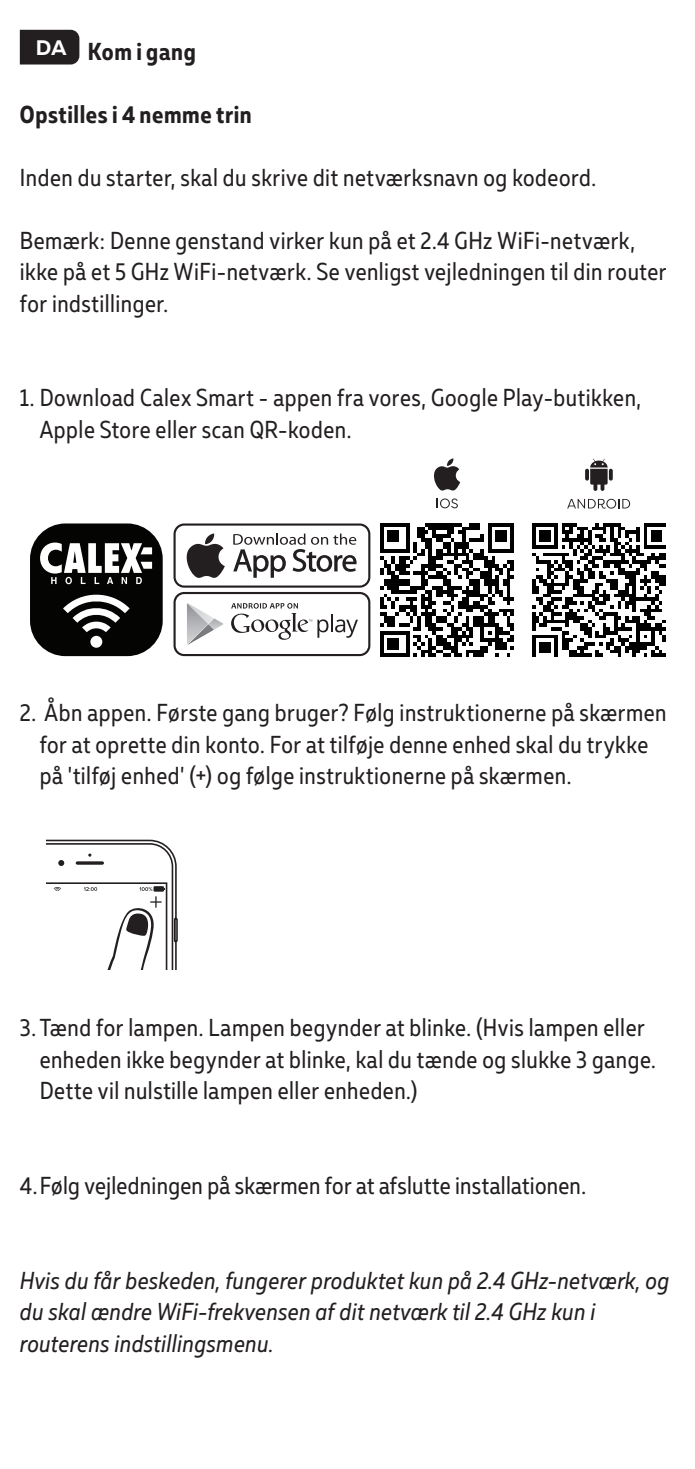
<style>
.page{position:relative;width:695px;height:1469px;background:#fff}
.page>*{position:absolute;margin:0;border:0;box-sizing:border-box;transform-origin:0 0}
.t1{font:24.5px/31.5px "Muller Narrow";letter-spacing:.02em;color:#231f20}
.t2{font:italic 24.5px/31.5px "Muller Narrow";letter-spacing:.02em;color:#231f20}
.t3{font:700 24.5px "Muller Narrow";letter-spacing:.025em;color:#231f20}
</style>
<div class="page">
<div style="left:20px;top:30px;width:59px;height:34px;background:#231f20"></div>
<svg style="left:47px;top:839px;width:131px;height:130px"></svg>
<svg style="left:173px;top:523px;width:197px;height:64px"></svg>
<div style="left:176px;top:525px;width:192px;height:60px;background:#fff;border-radius:9px"></div>
<svg style="left:186px;top:533px;width:39px;height:45px"></svg>
<svg style="left:233px;top:533px;width:123px;height:45px"></svg>
<svg style="left:173px;top:592px;width:197px;height:64px"></svg>
<div style="left:176px;top:594px;width:192px;height:60px;background:#fff;border-radius:9px"></div>
<svg style="left:187px;top:603px;width:36px;height:42px"></svg>
<svg style="left:231px;top:603px;width:127px;height:37px"></svg>
<img style="left:380px;top:523px;width:133px;height:133px">
<img style="left:532px;top:523px;width:133px;height:133px">
<svg style="left:433px;top:458px;width:27px;height:32px"></svg>
<svg style="left:436px;top:498px;width:2px;height:10px"></svg>
<svg style="left:440px;top:498px;width:10px;height:10px"></svg>
<div style="left:441px;top:499px;width:7px;height:8px;background:#fff;border-radius:50%"></div>
<svg style="left:451px;top:498px;width:7px;height:10px"></svg>
<svg style="left:585px;top:459px;width:27px;height:32px"></svg>
<svg style="left:567px;top:499px;width:38px;height:9px"></svg>
<svg style="left:606px;top:499px;width:10px;height:9px"></svg>
<div style="left:607px;top:500px;width:8px;height:7px;background:#fff;border-radius:50%"></div>
<svg style="left:618px;top:499px;width:12px;height:9px"></svg>
<div style="left:30px;top:523px;width:133px;height:133px;background:#040503;border-radius:35px"></div>
<svg style="left:40px;top:542px;width:112px;height:42px"></svg>
<svg style="left:63px;top:594px;width:67px;height:38px"></svg>
<div style="left:90px;top:636px;width:12px;height:11px;background:#fff;border-radius:50%"></div>
<p class="t3" style="left:36px;top:37px;width:161px"><sup>DA</sup> Kom i gang</p>
<p class="t3" style="left:20px;top:100px;width:233px">Opstilles i 4 nemme trin</p>
<p class="t1" style="left:20px;top:161px;width:577px">Inden du starter, skal du skrive dit netværksnavn og kodeord.</p>
<p class="t1" style="left:20px;top:224px;width:648px">Bemærk: Denne genstand virker kun på et 2.4 GHz WiFi-netværk, ikke på et 5 GHz WiFi-netværk. Se venligst vejledningen til din router for indstillinger.</p>
<p class="t1" style="left:40px;top:381px;width:603px;text-indent:-20px">1. Download Calex Smart - appen fra vores, Google Play-butikken,<br>Apple Store eller scan QR-koden.</p>
<p class="t1" style="left:40px;top:696px;width:628px;text-indent:-20px">2. Åbn appen. Første gang bruger? Følg instruktionerne på skærmen for at oprette din konto. For at tilføje denne enhed skal du trykke på 'tilføj enhed' (+) og følge instruktionerne på skærmen.</p>
<p class="t1" style="left:40px;top:1012px;width:617px;text-indent:-20px">3. Tænd for lampen. Lampen begynder at blinke. (Hvis lampen eller enheden ikke begynder at blinke, kal du tænde og slukke 3 gange.<br>Dette vil nulstille lampen eller enheden.)</p>
<p class="t1" style="left:20px;top:1169px;width:567px">4. Følg vejledningen på skærmen for at afslutte installationen.</p>
<p class="t2" style="left:20px;top:1266px;width:650px">Hvis du får beskeden, fungerer produktet kun på 2.4 GHz-netværk, og du skal ændre WiFi-frekvensen af dit netværk til 2.4 GHz kun i routerens indstillingsmenu.</p>
</div>
